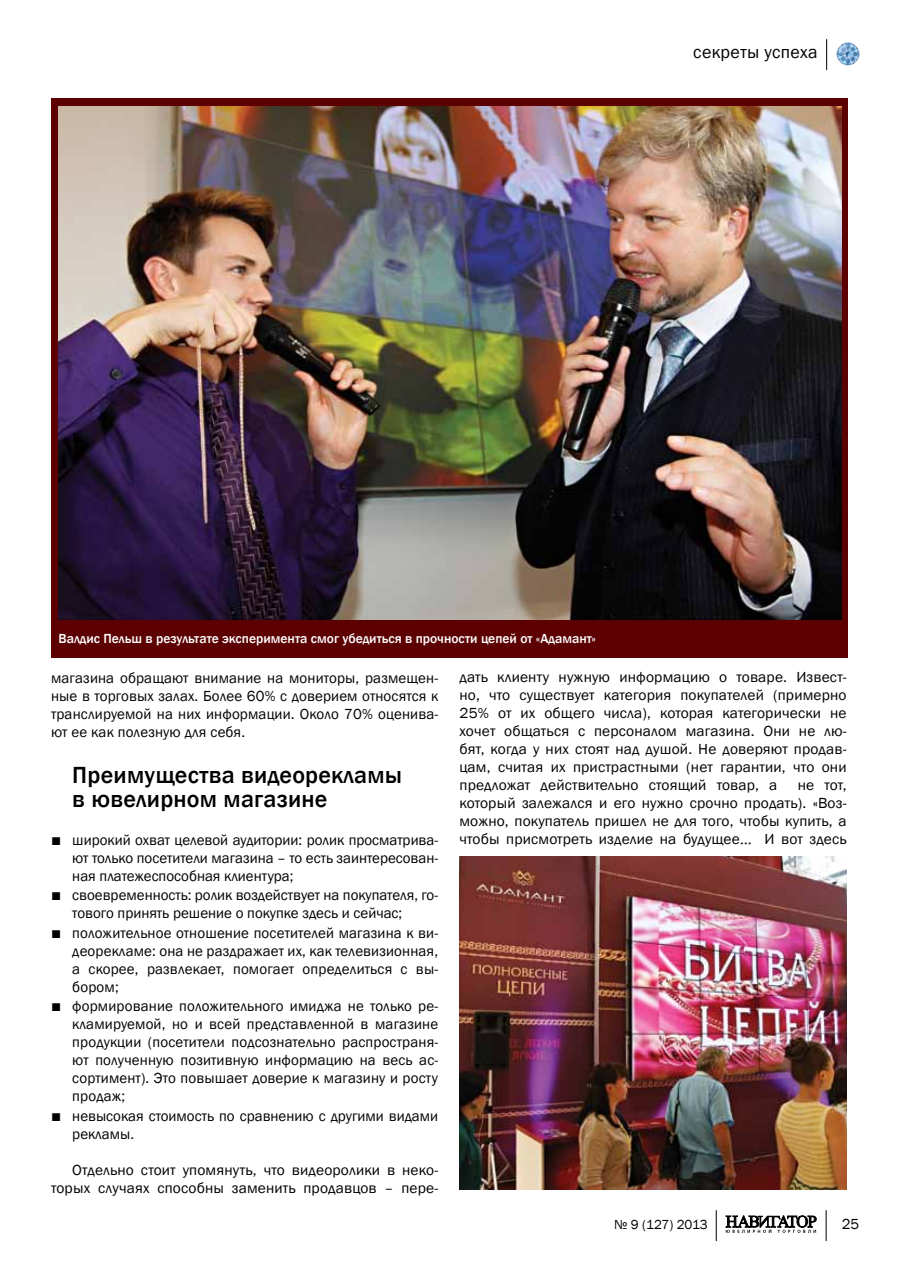
<style>
.page{position:relative;width:902px;height:1263px;background:#fff}
.page>*{position:absolute;margin:0;border:0;box-sizing:border-box;transform-origin:0 0}
.t1{font:500 24px/24px "Franklin Gothic";letter-spacing:.01em;color:#000}
.t2{font:18px "Franklin Gothic";letter-spacing:.02em;color:#000}
.t3{font:15px/18px "Franklin Gothic";letter-spacing:.01em;color:#000;text-align:justify}
.t4{font:500 13.5px "Franklin Gothic";color:#fff}
.t5{font:13.5px "Franklin Gothic";letter-spacing:-.01em;color:#000}
.s1{font-weight:500;font-style:italic;font-size:16.5px}
</style>
<div class="page">
<img style="left:836px;top:43px;width:23px;height:22px;border-radius:11px">
<svg style="left:725px;top:1215px;width:91px;height:18px"></svg>
<hr style="left:825px;top:1210px;width:1px;height:31px;background:#000">
<hr style="left:715px;top:1210px;width:1px;height:31px;background:#000">
<hr style="left:826px;top:39px;width:1px;height:31px;background:#000">
<div style="left:51px;top:98px;width:796px;height:560px;background:#5c0002"></div>
<img style="left:58px;top:106px;width:783px;height:514px">
<img style="left:459px;top:856px;width:387px;height:334px">
<p class="t2" style="left:693px;top:41px;width:126px">секреты успеха</p>
<p class="t4" style="left:58px;top:630px;width:539px">Валдис Пельш в результате эксперимента смог убедиться в прочности цепей от «Адамант»</p>
<p class="t3" style="left:51px;top:669px;width:388px">магазина обращают внимание на мониторы, размещен&shy;ные в торговых залах. Более 60% с доверием относятся к транслируемой на них информации. Около 70% оценива&shy;ют ее как полезную для себя.</p>
<h1 class="t1" style="left:72px;top:763px;width:331px">Преимущества видеорекламы в ювелирном магазине</h1>
<p class="t3" style="left:72px;top:831px;width:367px;text-indent:-21px"><span class="s1">■</span> широкий охват целевой аудитории: ролик просматрива&shy;ют только посетители магазина – то есть заинтересован&shy;ная платежеспособная клиентура;</p>
<p class="t3" style="left:72px;top:886px;width:367px;text-indent:-21px"><span class="s1">■</span> своевременность: ролик воздействует на покупателя, го&shy;тового принять решение о покупке здесь и сейчас;</p>
<p class="t3" style="left:72px;top:924px;width:367px;text-indent:-21px"><span class="s1">■</span> положительное отношение посетителей магазина к ви&shy;деорекламе: она не раздражает их, как телевизионная, а скорее, развлекает, помогает определиться с вы&shy;бором;</p>
<p class="t3" style="left:72px;top:997px;width:367px;text-indent:-21px"><span class="s1">■</span> формирование положительного имиджа не только ре&shy;кламируемой, но и всей представленной в магазине продукции (посетители подсознательно распространя&shy;ют полученную позитивную информацию на весь ас&shy;сортимент). Это повышает доверие к магазину и росту продаж;</p>
<p class="t3" style="left:72px;top:1107px;width:367px;text-indent:-21px"><span class="s1">■</span> невысокая стоимость по сравнению с другими видами рекламы.</p>
<p class="t3" style="left:51px;top:1161px;width:388px;text-align:right">Отдельно стоит упомянуть, что видеоролики в неко&shy;торых случаях способны заменить продавцов – пере-</p>
<p class="t3" style="left:459px;top:669px;width:388px">дать клиенту нужную информацию о товаре. Извест&shy;но, что существует категория покупателей (примерно 25% от их общего числа), которая категорически не хочет общаться с персоналом магазина. Они не лю&shy;бят, когда у них стоят над душой. Не доверяют продав&shy;цам, считая их пристрастными (нет гарантии, что они предложат действительно стоящий товар, а</p>
<p class="t3" style="left:459px;top:777px;width:388px;text-indent:338px">не тот, который залежался и его нужно срочно продать). «Воз&shy;можно, покупатель пришел не для того, чтобы купить, а чтобы присмотреть изделие на будущее… И вот здесь</p>
<p class="t5" style="left:614px;top:1216px;width:95px">№ 9 (127) 2013</p>
<p class="t3" style="left:841px;top:1216px;width:19px">25</p>
</div>
